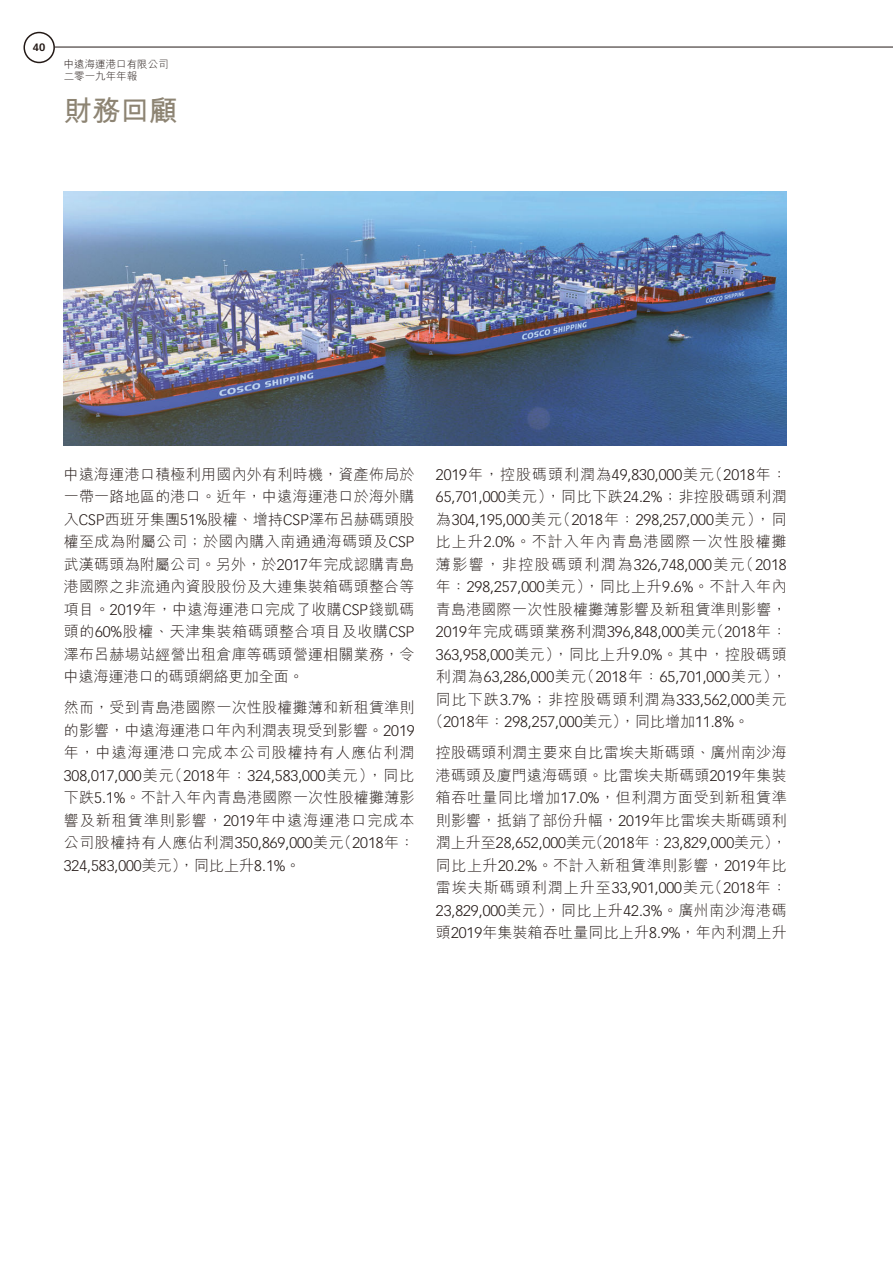
<style>
.page{position:relative;width:893px;height:1263px;background:#fff}
.page>*{position:absolute;margin:0;border:0;box-sizing:border-box;transform-origin:0 0}
.t1{font:28.5px "M Hei HK Bold E Ten B5 H";color:#8d8473}
.t2{font:15px/22.5px "M Hei HK Light E Ten B5 H";letter-spacing:.035em;color:#231916;text-align:justify}
.t3{font:300 15px "Vectora LT Std";color:#231916}
.t4{font:15px "M Hei HK Light E Ten B5 H";letter-spacing:.07em;color:#231916}
.t5{font:10.5px/12px "M Hei HK Light E Ten B5 H";color:#231916}
.t6{font:700 10.5px "Vectora LT Std";color:#231916}
.s1{font-family:"Vectora LT Std";font-weight:300}
.s2{font-family:"M Hei HK Light E Ten B5 H";font-weight:400}
</style>
<div class="page">
<div style="left:23px;top:32px;width:32px;height:31px;border:2px solid #231916;border-radius:50%"></div>
<hr style="left:55px;top:47px;width:838px;height:1px;background:#231916">
<img style="left:64px;top:191px;width:723px;height:254px">
<p class="t6" style="left:33px;top:42px;width:14px">40</p>
<p class="t5" style="left:64px;top:60px;width:106px">中遠海運港口有限公司二零一九年年報</p>
<h1 class="t1" style="left:64px;top:100px;width:115px">財務回顧</h1>
<p class="t2" style="left:64px;top:465px;width:352px">中遠海運港口積極利用國內外有利時機，資產佈局於一帶一路地區的港口。近年，中遠海運港口於海外購入<span class="s1">CSP</span>西班牙集團<span class="s1">51%</span>股權、增持<span class="s1">CSP</span>澤布呂赫碼頭股權至成為附屬公司；於國內購入南通通海碼頭及<span class="s1">CSP</span>武漢碼頭為附屬公司。另外，於<span class="s1">2017</span>年完成認購青島港國際之非流通內資股股份及大連集裝箱碼頭整合等項目。<span class="s1">2019</span>年，中遠海運港口完成了收購<span class="s1">CSP</span>錢凱碼頭的<span class="s1">60%</span>股權、天津集裝箱碼頭整合項目及收購<span class="s1">CSP</span>澤布呂赫場站經營出租倉庫等碼頭營運相關業務，令中遠海運港口的碼頭網絡更加全面。</p>
<p class="t2" style="left:64px;top:698px;width:352px">然而，受到青島港國際一次性股權攤薄和新租賃準則的影響，中遠海運港口年內利潤表現受到影響。<span class="s1">2019</span>年，中遠海運港口完成本公司股權持有人應佔利潤</p>
<p class="t3" style="left:64px;top:768px;width:352px">308,017,000<span class="s2">美元（</span>2018<span class="s2">年：</span>324,583,000<span class="s2">美元），同比</span></p>
<p class="t2" style="left:64px;top:788px;width:352px">下跌<span class="s1">5.1%</span>。不計入年內青島港國際一次性股權攤薄影響及新租賃準則影響，<span class="s1">2019</span>年中遠海運港口完成本公司股權持有人應佔利潤<span class="s1">350,869,000</span>美元（<span class="s1">2018</span>年：</p>
<p class="t3" style="left:64px;top:858px;width:238px">324,583,000<span class="s2">美元），同比上升</span>8.1%<span class="s2">。</span></p>
<p class="t3" style="left:436px;top:467px;width:352px">2019<span class="s2">年，控股碼頭利潤為</span>49,830,000<span class="s2">美元（</span>2018<span class="s2">年：</span></p>
<p class="t2" style="left:436px;top:487px;width:352px"><span class="s1">65,701,000</span>美元），同比下跌<span class="s1">24.2%</span>；非控股碼頭利潤</p>
<p class="t3" style="left:436px;top:512px;width:352px"><span class="s2">為</span>304,195,000<span class="s2">美元（</span>2018<span class="s2">年：</span>298,257,000<span class="s2">美元），同</span></p>
<p class="t2" style="left:436px;top:532px;width:352px">比上升<span class="s1">2.0%</span>。不計入年內青島港國際一次性股權攤薄影響，非控股碼頭利潤為<span class="s1">326,748,000</span>美元（<span class="s1">2018</span>年：<span class="s1">298,257,000</span>美元），同比上升<span class="s1">9.6%</span>。不計入年內青島港國際一次性股權攤薄影響及新租賃準則影響，</p>
<p class="t3" style="left:436px;top:625px;width:352px">2019<span class="s2">年完成碼頭業務利潤</span>396,848,000<span class="s2">美元（</span>2018<span class="s2">年：</span></p>
<p class="t2" style="left:436px;top:645px;width:352px"><span class="s1">363,958,000</span>美元），同比上升<span class="s1">9.0%</span>。其中，控股碼頭</p>
<p class="t3" style="left:436px;top:670px;width:352px"><span class="s2">利潤為</span>63,286,000<span class="s2">美元（</span>2018<span class="s2">年：</span>65,701,000<span class="s2">美元），</span></p>
<p class="t4" style="left:436px;top:693px;width:352px">同比下跌<span class="s1">3.7%</span>；非控股碼頭利潤為<span class="s1">333,562,000</span>美元</p>
<p class="t3" style="left:428px;top:715px;width:322px"><span class="s2">（</span>2018<span class="s2">年：</span>298,257,000<span class="s2">美元），同比增加</span>11.8%<span class="s2">。</span></p>
<p class="t2" style="left:436px;top:743px;width:352px">控股碼頭利潤主要來自比雷埃夫斯碼頭、廣州南沙海港碼頭及廈門遠海碼頭。比雷埃夫斯碼頭<span class="s1">2019</span>年集裝箱吞吐量同比增加<span class="s1">17.0%</span>，但利潤方面受到新租賃準則影響，抵銷了部份升幅，<span class="s1">2019</span>年比雷埃夫斯碼頭利</p>
<p class="t3" style="left:436px;top:836px;width:352px"><span class="s2">潤上升至</span>28,652,000<span class="s2">美元（</span>2018<span class="s2">年：</span>23,829,000<span class="s2">美元），</span></p>
<p class="t2" style="left:436px;top:856px;width:352px">同比上升<span class="s1">20.2%</span>。不計入新租賃準則影響，<span class="s1">2019</span>年比雷埃夫斯碼頭利潤上升至<span class="s1">33,901,000</span>美元（<span class="s1">2018</span>年：<span class="s1">23,829,000</span>美元），同比上升<span class="s1">42.3%</span>。廣州南沙海港碼頭<span class="s1">2019</span>年集裝箱吞吐量同比上升<span class="s1">8.9%</span>，年內利潤上升</p>
</div>
